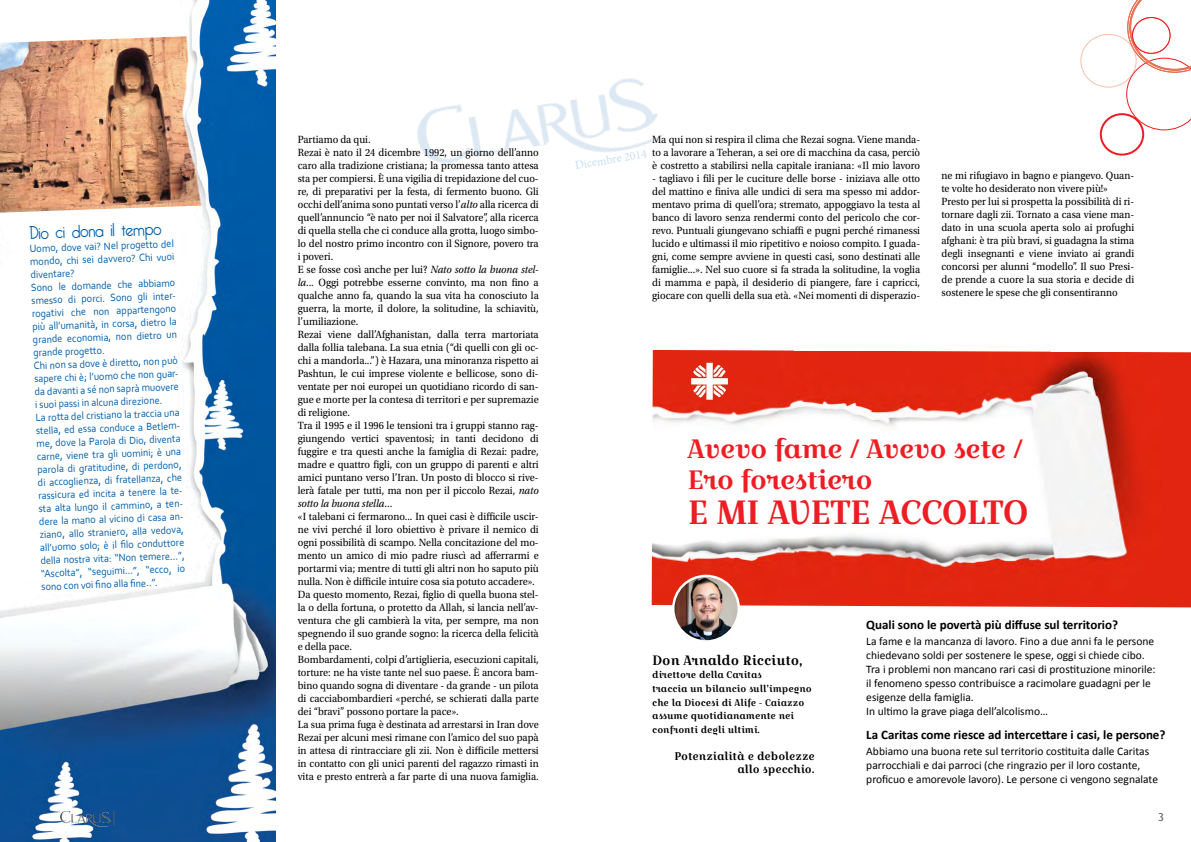
<style>
.page{position:relative;width:1191px;height:842px;background:#fff}
.page>*{position:absolute;margin:0;border:0;box-sizing:border-box;transform-origin:0 0}
.t1{font:33.6px "Croissant One";letter-spacing:-.03em;color:#ed1d24}
.t2{font:26.5px/30.9px "Croissant One";letter-spacing:-.03em;color:#ed1d24}
.t3{font:300 18px "Bellerose";color:#005fad;scale:.94 1}
.t4{font:13.6px "Croissant One";color:#000;scale:.94 1}
.t5{font:700 13px "Calibri";color:#000}
.t6{font:12px "Minion Pro";color:#c7def4}
.t7{font:11.5px/14px "Calibri";color:#000}
.t8{font:11.2px/13.6px "Croissant One";color:#000;text-align:right;scale:.94 1}
.t9{font:11px/13px "Utopia Std";color:#000;scale:.94 1}
.t10{font:11px "Trebuchet MS";color:#58595b}
.t11{font:10.8px/13px "Corbel";color:#005fad;scale:.94 1}
.t12{font:9.6px/13.6px "Croissant One";color:#000;scale:.94 1}
.s1{font-style:italic}
</style>
<div class="page">
<div style="left:1099px;top:113px;width:45px;height:43px;border:2px solid #ed1d24;border-radius:50%"></div>
<svg style="left:1126px;top:0;width:65px;height:130px"></svg>
<div style="left:1132px;top:17px;width:38px;height:37px;border:1px solid #ed1d24;border-radius:50%"></div>
<div style="left:1080px;top:34px;width:56px;height:53px;border:1px solid #f68d6f;border-radius:50%"></div>
<img style="left:0;top:0;width:275px;height:842px">
<img style="left:651px;top:350px;width:540px;height:257px">
<img style="left:673px;top:576px;width:66px;height:65px;border-radius:33px">
<div style="left:672px;top:575px;width:68px;height:68px;border:2px solid #fff;border-radius:50%"></div>
<img style="left:682px;top:354px;width:55px;height:54px">
<svg style="left:114px;top:810px;width:1px;height:16px"></svg>
<img style="left:61px;top:811px;width:50px;height:15px">
<img style="left:417px;top:78px;width:247px;height:85px">
<h3 class="t3" style="left:29px;top:223px;width:142px;rotate:-2deg">Dio ci dona il tempo</h3>
<p class="t11" style="left:29px;top:242px;width:157px;rotate:-2deg">Uomo, dove vai? Nel progetto del mondo, chi sei davvero? Chi vuoi diventare?<br>Sono le domande che abbiamo smesso di porci. Sono gli inter&shy;rogativi che non appartengono più all’umanità, in corsa, dietro la grande economia, non dietro un grande progetto.<br>Chi non sa dove è diretto, non può sapere chi è; l’uomo che non guar&shy;da davanti a sé non saprà muovere i suoi passi in alcuna direzione.<br>La rotta del cristiano la traccia una stella, ed essa conduce a Betlem&shy;me, dove la Parola di Dio, diventa carne, viene tra gli uomini; è una parola di gratitudine, di perdono, di accoglienza, di fratellanza, che rassicura ed incita a tenere la te&shy;sta alta lungo il cammino, a ten&shy;dere la mano al vicino di casa an&shy;ziano, allo straniero, alla vedova, all’uomo solo; è il fi lo conduttore della nostra vita: “Non temere…”, “Ascolta”, “seguimi…”, “ecco, io sono con voi fi no alla fi ne..”.</p>
<p class="t9" style="left:298px;top:133px;width:258px">Partiamo da qui.<br>Rezai è nato il 24 dicembre 1992, un giorno dell’anno caro alla tradizione cristiana; la promessa tanto attesa sta per compiersi. È una vigilia di trepidazione del cuo&shy;re, di preparativi per la festa, di fermento buono. Gli occhi dell’anima sono puntati verso l’<span class="s1">alto</span> alla ricerca di quell’annuncio “è nato per noi il Salvatore”, alla ricerca di quella stella che ci conduce alla grotta, luogo simbo&shy;lo del nostro primo incontro con il Signore, povero tra i poveri.<br>E se fosse così anche per lui? <span class="s1">Nato sotto la buona stel&shy;la...</span> Oggi potrebbe esserne convinto, ma non fino a qualche anno fa, quando la sua vita ha conosciuto la guerra, la morte, il dolore, la solitudine, la schiavitù, l’umiliazione.<br>Rezai viene dall’Afghanistan, dalla terra martoriata dalla follia talebana. La sua etnia (“di quelli con gli oc&shy;chi a mandorla...”) è Hazara, una minoranza rispetto ai Pashtun, le cui imprese violente e bellicose, sono di&shy;ventate per noi europei un quotidiano ricordo di san&shy;gue e morte per la contesa di territori e per supremazie di religione.<br>Tra il 1995 e il 1996 le tensioni tra i gruppi stanno rag&shy;giungendo vertici spaventosi; in tanti decidono di fuggire e tra questi anche la famiglia di Rezai: padre, madre e quattro figli, con un gruppo di parenti e altri amici puntano verso l’Iran. Un posto di blocco si rive&shy;lerà fatale per tutti, ma non per il piccolo Rezai, <span class="s1">nato sotto la buona stella...</span></p>
<p class="t9" style="left:298px;top:510px;width:258px">«I talebani ci fermarono... In quei casi è difficile uscir&shy;ne vivi perché il loro obiettivo è privare il nemico di ogni possibilità di scampo. Nella concitazione del mo&shy;mento un amico di mio padre riuscì ad afferrarmi e portarmi via; mentre di tutti gli altri non ho saputo più nulla. Non è difficile intuire cosa sia potuto accadere».<br>Da questo momento, Rezai, figlio di quella buona stel&shy;la o della fortuna, o protetto da Allah, si lancia nell’av&shy;ventura che gli cambierà la vita, per sempre, ma non spegnendo il suo grande sogno: la ricerca della felicità e della pace.<br>Bombardamenti, colpi d’artiglieria, esecuzioni capitali, torture: ne ha viste tante nel suo paese. È ancora bam&shy;bino quando sogna di diventare - da grande - un pilota di cacciabombardieri «perché, se schierati dalla parte dei “bravi” possono portare la pace».<br>La sua prima fuga è destinata ad arrestarsi in Iran dove Rezai per alcuni mesi rimane con l’amico del suo papà in attesa di rintracciare gli zii. Non è difficile mettersi in contatto con gli unici parenti del ragazzo rimasti in vita e presto entrerà a far parte di una nuova famiglia.</p>
<p class="t9" style="left:652px;top:133px;width:286px;text-align:justify">Ma qui non si respira il clima che Rezai sogna. Viene manda&shy;to a lavorare a Teheran, a sei ore di macchina da casa, perciò è costretto a stabilirsi nella capitale iraniana: «Il mio lavoro</p>
<p class="t9" style="left:652px;top:172px;width:287px;text-align:justify">- tagliavo i fili per le cuciture delle borse - iniziava alle otto del mattino e finiva alle undici di sera ma spesso mi addor&shy;mentavo prima di quell’ora; stremato, appoggiavo la testa al banco di lavoro senza rendermi conto del pericolo che cor&shy;revo. Puntuali giungevano schiaffi e pugni perché rimanessi lucido e ultimassi il mio ripetitivo e noioso compito. I guada&shy;gni, come sempre avviene in questi casi, sono destinati alle famiglie...». Nel suo cuore si fa strada la solitudine, la voglia di mamma e papà, il desiderio di piangere, fare i capricci, giocare con quelli della sua età. «Nei momenti di disperazio-</p>
<p class="t9" style="left:941px;top:169px;width:207px">ne mi rifugiavo in bagno e piangevo. Quan&shy;te volte ho desiderato non vivere più!» Presto per lui si prospetta la possibilità di ri&shy;tornare dagli zii. Tornato a casa viene man&shy;dato in una scuola aperta solo ai profughi afghani: è tra più bravi, si guadagna la stima degli insegnanti e viene inviato ai grandi concorsi per alunni “modello”. Il suo Presi&shy;de prende a cuore la sua storia e decide di sostenere le spese che gli consentiranno</p>
<p class="t6" style="left:573px;top:158px;width:75px;rotate:-10deg">Dicembre 2014</p>
<h2 class="t2" style="left:687px;top:433px;width:338px">Avevo fame / Avevo sete /<br>Ero forestiero</h2>
<h1 class="t1" style="left:687px;top:488px;width:343px">E MI AVETE ACCOLTO</h1>
<p class="t4" style="left:652px;top:650px;width:161px">Don Arnaldo Ricciuto,</p>
<p class="t12" style="left:652px;top:668px;width:171px">direttore della Caritas<br>traccia un bilancio sull'impegno che la Diocesi di Alife - Caiazzo assume quotidianamente nei confronti degli ultimi.</p>
<p class="t8" style="left:674px;top:749px;width:151px">Potenzialità e debolezze allo specchio.</p>
<p class="t5" style="left:866px;top:617px;width:253px">Quali sono le povertà più diffuse sul territorio?</p>
<p class="t7" style="left:866px;top:634px;width:291px">La fame e la mancanza di lavoro. Fino a due anni fa le persone chiedevano soldi per sostenere le spese, oggi si chiede cibo.<br>Tra i problemi non mancano rari casi di prostituzione minorile: il fenomeno spesso contribuisce a racimolare guadagni per le esigenze della famiglia.<br>In ultimo la grave piaga dell’alcolismo…</p>
<p class="t5" style="left:866px;top:727px;width:301px">La Caritas come riesce ad intercettare i casi, le persone?</p>
<p class="t7" style="left:866px;top:744px;width:293px">Abbiamo una buona rete sul territorio costituita dalle Caritas parrocchiali e dai parroci (che ringrazio per il loro costante, proficuo e amorevole lavoro). Le persone ci vengono segnalate</p>
<p class="t10" style="left:1158px;top:811px;width:7px">3</p>
</div>
